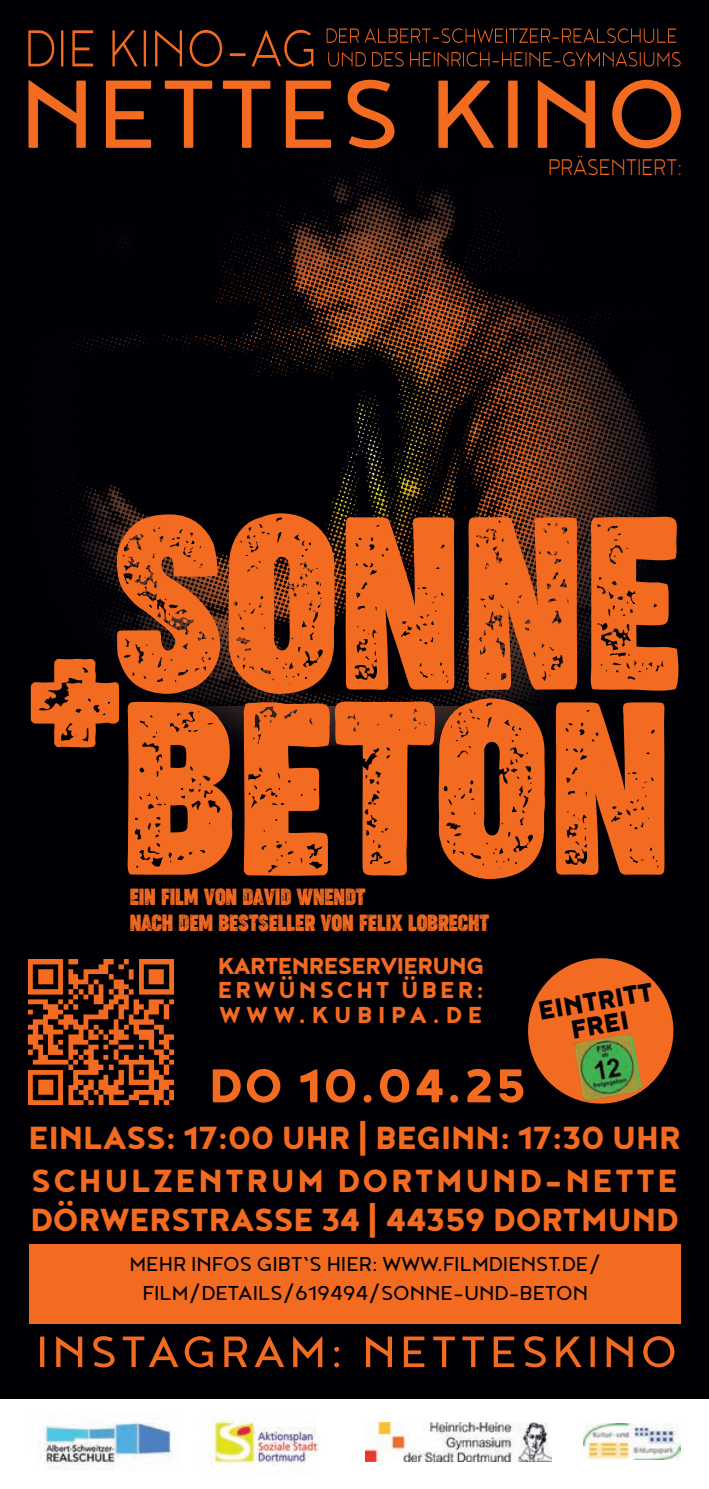
<style>
.page{position:relative;width:709px;height:1489px;background:#fff}
.page>*{position:absolute;margin:0;border:0;box-sizing:border-box;transform-origin:0 0}
.t1{font:284.5px "Cocogoose Compressed Letterpre";color:#f36a21}
.t2{font:231.75px/185px "Cocogoose Compressed Letterpre";color:#f36a21}
.t3{font:118.25px "Noyh";letter-spacing:.03em;color:#f36a21}
.t4{font:800 58px "Noyh";letter-spacing:.04em;color:#f36a21}
.t5{font:53.75px "Noyh";letter-spacing:.08em;color:#f36a21}
.t6{font:800 39.25px/41px "Noyh";color:#f36a21;text-align:justify}
.t7{font:900 31.75px/23.8px "Noyh";color:#000005;text-align:center}
.t8{font:800 28.25px/24.2px "Noyh";letter-spacing:.11em;color:#f36a21;text-align:justify}
.t9{font:300 27.75px "Noyh";letter-spacing:-.02em;color:#f36a21;scale:.88 1}
.t10{font:24.75px/29.2px "Noyh";color:#000005;text-align:center}
.t11{font:22px/26.5px "Cocogoose Compressed Letterpre";letter-spacing:-.01em;color:#f36a21}
</style>
<div class="page">
<div style="left:0;top:0;width:709px;height:1398px;background:#000005"></div>
<div style="left:30px;top:1243px;width:650px;height:80px;background:#f36a21"></div>
<img style="left:583px;top:1423px;width:97px;height:36px">
<img style="left:366px;top:1422px;width:185px;height:39px">
<img style="left:40px;top:1422px;width:132px;height:48px">
<img style="left:182px;top:1398px;width:167px;height:73px">
<svg style="left:528px;top:958px;width:146px;height:146px"></svg>
<img style="left:573px;top:1032px;width:69px;height:69px">
<img style="left:28px;top:959px;width:145px;height:144px">
<img style="left:183px;top:705px;width:345px;height:40px">
<img style="left:52px;top:61px;width:629px;height:644px">
<svg style="left:28px;top:28px;width:652px;height:39px"></svg>
<h3 class="t3" style="left:20px;top:49px;width:667px">NETTES KINO</h3>
<p class="t9" style="left:548px;top:151px;width:154px">PRÄSENTIERT:</p>
<h2 class="t2" style="left:110px;top:514px;width:573px">SONNE<br>BETON</h2>
<h1 class="t1" style="left:25px;top:494px;width:100px">+</h1>
<p class="t11" style="left:130px;top:883px;width:361px">EIN FILM VON DAVID WNENDT<br>NACH DEM BESTSELLER VON FELIX LOBRECHT</p>
<p class="t8" style="left:218px;top:953px;width:268px">KARTENRESERVIERUNG ERWÜNSCHT ÜBER:<br>WWW.KUBIPA.DE</p>
<p class="t7" style="left:536px;top:998px;width:118px;rotate:-10deg">EINTRITT<br>FREI</p>
<h3 class="t4" style="left:209px;top:1051px;width:317px">DO 10.04.25</h3>
<p class="t6" style="left:29px;top:1116px;width:653px">EINLASS: 17:00 UHR | BEGINN: 17:30 UHR SCHULZENTRUM DORTMUND-NETTE DÖRWERSTRASSE 34 | 44359 DORTMUND</p>
<p class="t10" style="left:129px;top:1248px;width:473px">MEHR INFOS GIBT`S HIER: WWW.FILMDIENST.DE/<br>FILM/DETAILS/619494/SONNE-UND-BETON</p>
<h3 class="t5" style="left:36px;top:1321px;width:642px">INSTAGRAM: NETTESKINO</h3>
</div>
